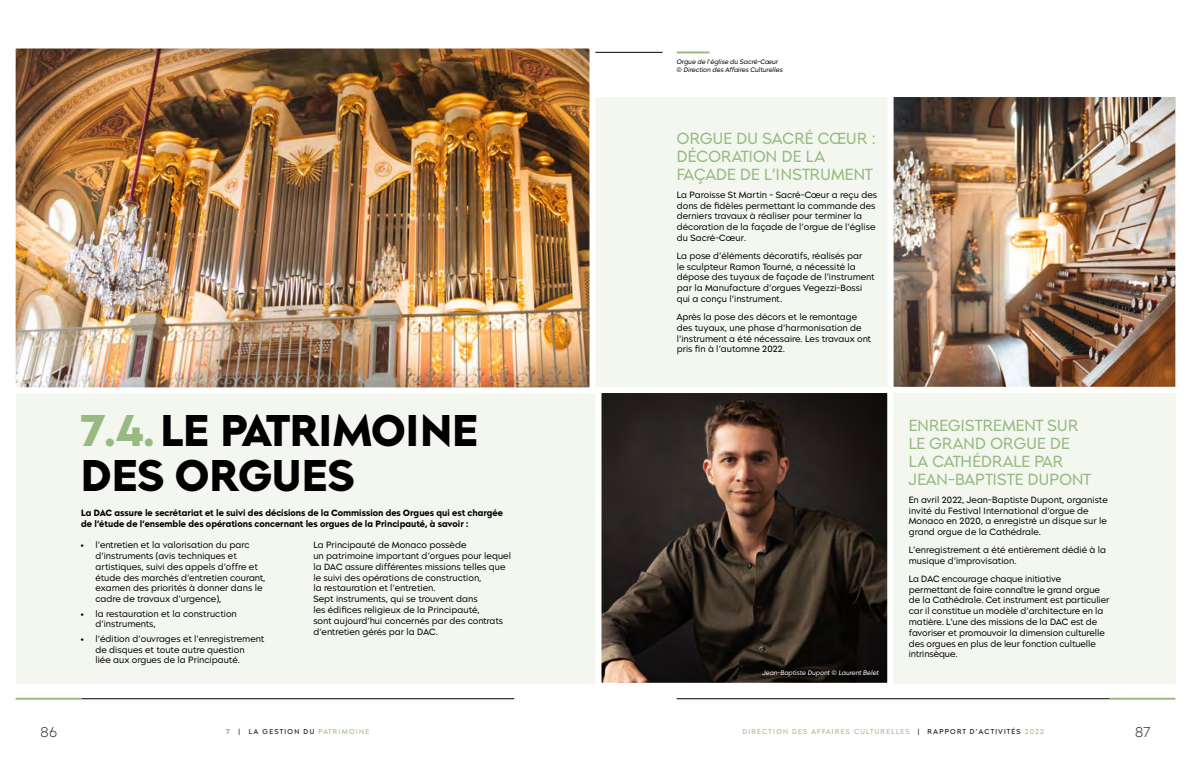
<style>
.page{position:relative;width:1191px;height:780px;background:#fff}
.page>*{position:absolute;margin:0;border:0;box-sizing:border-box;transform-origin:0 0}
.t1{font:700 44px/45px "Morn";color:#000}
.t2{font:16px/18px "Morn";color:#98ba81}
.t3{font:200 14px "Morn";color:#000}
.t4{font:9px/10.8px "Morn";color:#000}
.t5{font:700 9px/10.8px "Morn";color:#000}
.t6{font:7px "Morn";letter-spacing:.17em;color:#98ba81}
.t7{font:7px "Morn";letter-spacing:.17em;color:#000}
.t8{font:italic 6.5px/7.8px "Morn";letter-spacing:-.01em;color:#000}
.t9{font:italic 6.5px "Morn";letter-spacing:-.01em;color:#fff}
.s1{color:#98ba81}
.s2{font-weight:700}
.s3{font-weight:700;color:#98ba81}
.s4{color:#000}
</style>
<div class="page">
<div style="left:16px;top:97px;width:1159px;height:586px;background:#f3f7f0"></div>
<hr style="left:81px;top:698px;width:433px;height:1px;background:#000">
<hr style="left:676px;top:698px;width:433px;height:1px;background:#000">
<hr style="left:16px;top:697px;width:65px;height:2px;background:#98ba81">
<hr style="left:1109px;top:697px;width:66px;height:2px;background:#98ba81">
<img style="left:15px;top:48px;width:583px;height:345px">
<img style="left:888px;top:97px;width:288px;height:299px">
<svg style="left:592px;top:384px;width:304px;height:300px;background:#453b35"></svg>
<hr style="left:676px;top:51px;width:33px;height:2px;background:#98ba81">
<hr style="left:595px;top:52px;width:67px;height:1px;background:#000">
<p class="t8" style="left:676px;top:58px;width:108px">Orgue de l'église du Sacré-Cœur © Direction des Affaires Culturelles</p>
<h1 class="t1" style="left:81px;top:408px;width:399px"><span class="s1">7.4.</span> LE PATRIMOINE<br>DES ORGUES</h1>
<p class="t5" style="left:81px;top:507px;width:423px">La DAC assure le secrétariat et le suivi des décisions de la Commission des Orgues qui est chargée de l’étude de l’ensemble des opérations concernant les orgues de la Principauté, à savoir :</p>
<p class="t4" style="left:95px;top:539px;width:172px;text-indent:-14px"><span class="s2">•</span> l’entretien et la valorisation du parc d’instruments (avis techniques et artistiques, suivi des appels d’offre et étude des marchés d’entretien courant, examen des priorités à donner dans le cadre de travaux d’urgence),</p>
<p class="t4" style="left:95px;top:608px;width:143px;text-indent:-14px"><span class="s2">•</span> la restauration et la construction d’instruments,</p>
<p class="t4" style="left:95px;top:633px;width:170px;text-indent:-14px"><span class="s2">•</span> l’édition d’ouvrages et l'enregistrement de disques et toute autre question<br>liée aux orgues de la Principauté.</p>
<p class="t4" style="left:313px;top:539px;width:199px">La Principauté de Monaco possède<br>un patrimoine important d’orgues pour lequel la DAC assure différentes missions telles que le suivi des opérations de construction,<br>la restauration et l’entretien.<br>Sept instruments, qui se trouvent dans<br>les édifices religieux de la Principauté,<br>sont aujourd’hui concernés par des contrats d’entretien gérés par la DAC.</p>
<h2 class="t2" style="left:676px;top:129px;width:200px">ORGUE DU SACRÉ CŒUR :<br>DÉCORATION DE LA<br>FAÇADE DE L’INSTRUMENT</h2>
<p class="t4" style="left:676px;top:189px;width:202px">La Paroisse St Martin - Sacré-Cœur a reçu des dons de fidèles permettant la commande des derniers travaux à réaliser pour terminer la décoration de la façade de l’orgue de l’église du Sacré-Cœur.</p>
<p class="t4" style="left:676px;top:250px;width:199px">La pose d’éléments décoratifs, réalisés par<br>le sculpteur Ramon Tourné, a nécessité la dépose des tuyaux de façade de l’instrument par la Manufacture d’orgues Vegezzi-Bossi qui a conçu l’instrument.</p>
<p class="t4" style="left:676px;top:311px;width:196px">Après la pose des décors et le remontage des tuyaux, une phase d’harmonisation de l’instrument a été nécessaire. Les travaux ont pris fin à l’automne 2022.</p>
<p class="t9" style="left:762px;top:668px;width:118px">Jean-Baptiste Dupont © Laurent Belet</p>
<h2 class="t2" style="left:909px;top:416px;width:184px">ENREGISTREMENT SUR<br>LE GRAND ORGUE DE<br>LA CATHÉDRALE PAR<br>JEAN-BAPTISTE DUPONT</h2>
<p class="t4" style="left:909px;top:494px;width:200px">En avril 2022, Jean-Baptiste Dupont, organiste invité du Festival International d’orgue de Monaco en 2020, a enregistré un disque sur le grand orgue de la Cathédrale.</p>
<p class="t4" style="left:909px;top:544px;width:199px">L’enregistrement a été entièrement dédié à la musique d’improvisation.</p>
<p class="t4" style="left:909px;top:573px;width:202px">La DAC encourage chaque initiative permettant de faire connaître le grand orgue de la Cathédrale. Cet instrument est particulier car il constitue un modèle d’architecture en la matière. L’une des missions de la DAC est de favoriser et promouvoir la dimension culturelle des orgues en plus de leur fonction cultuelle intrinsèque.</p>
<h3 class="t3" style="left:40px;top:723px;width:19px">86</h3>
<p class="t7" style="left:226px;top:727px;width:144px"><span class="s3">7</span> | LA GESTION DU <span class="s1">PATRIMOINE</span></p>
<p class="t6" style="left:742px;top:727px;width:303px">DIRECTION DES AFFAIRES CULTURELLES <span class="s4">| RAPPORT D’ACTIVITÉS</span> 2022</p>
<h3 class="t3" style="left:1134px;top:723px;width:17px">87</h3>
</div>
